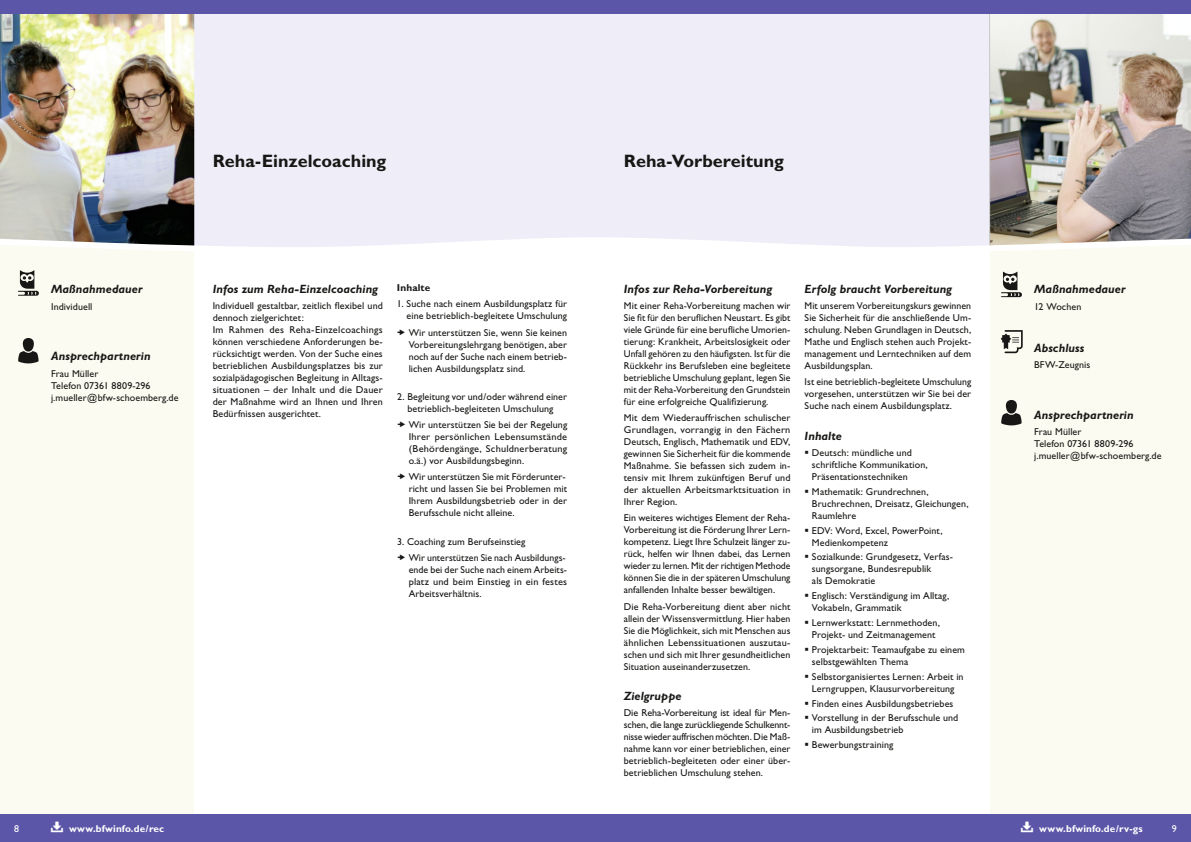
<style>
.page{position:relative;width:1191px;height:842px;background:#fff}
.page>*{position:absolute;margin:0;border:0;box-sizing:border-box;transform-origin:0 0}
.t1{font:700 18px "Gill Sans";color:#181715}
.t2{font:italic 700 12px "Gill Sans";letter-spacing:.005em;color:#181715}
.t3{font:10px/12px "Gill Sans";letter-spacing:.01em;color:#181715}
.t4{font:700 10px "Gill Sans";letter-spacing:.01em;color:#fff}
.t5{font:700 10px "Gill Sans";letter-spacing:.01em;color:#181715}
.t6{font:10px "Gill Sans";color:#fff}
</style>
<div class="page">
<div style="left:0;top:0;width:194px;height:842px;background:#fcfbf1"></div>
<div style="left:990px;top:0;width:201px;height:842px;background:#fcfbf1"></div>
<img style="left:0;top:14px;width:1191px;height:237px">
<svg style="left:18px;top:270px;width:21px;height:26px"></svg>
<svg style="left:18px;top:338px;width:21px;height:25px"></svg>
<svg style="left:1001px;top:271px;width:21px;height:26px"></svg>
<svg style="left:1000px;top:330px;width:23px;height:24px"></svg>
<svg style="left:1001px;top:400px;width:20px;height:25px"></svg>
<div style="left:0;top:0;width:595px;height:14px;background:#5b56a7"></div>
<div style="left:595px;top:0;width:596px;height:14px;background:#5b56a7"></div>
<div style="left:595px;top:814px;width:596px;height:28px;background:#5b56a7"></div>
<div style="left:0;top:814px;width:595px;height:28px;background:#5b56a7"></div>
<h1 class="t1" style="left:213px;top:151px;width:175px">Reha-Einzelcoaching</h1>
<h1 class="t1" style="left:624px;top:151px;width:161px">Reha-Vorbereitung</h1>
<p class="t2" style="left:51px;top:282px;width:93px">Maßnahmedauer</p>
<p class="t3" style="left:51px;top:300px;width:43px">Individuell</p>
<p class="t2" style="left:51px;top:349px;width:101px">Ansprechpartnerin</p>
<p class="t3" style="left:51px;top:367px;width:129px">Frau Müller<br>Telefon 07361 8809-296 j.mueller@bfw-schoemberg.de</p>
<p class="t2" style="left:213px;top:281px;width:167px">Infos zum Reha-Einzelcoaching</p>
<p class="t3" style="left:213px;top:299px;width:172px">Individuell gestaltbar, zeitlich flexibel und dennoch zielgerichtet:<br>Im Rahmen des Reha-Einzelcoachings können verschiedene Anforderungen be&shy;rücksichtigt werden. Von der Suche eines betrieblichen Ausbildungsplatzes bis zur sozialpädagogischen Begleitung in Alltags&shy;situationen – der Inhalt und die Dauer der Maßnahme wird an Ihnen und Ihren Bedürfnissen ausgerichtet.</p>
<p class="t5" style="left:397px;top:282px;width:35px">Inhalte</p>
<p class="t3" style="left:397px;top:298px;width:172px;text-align:right">1. Suche nach einem Ausbildungsplatz für eine betrieblich-begleitete Umschulung</p>
<p class="t3" style="left:409px;top:326px;width:160px;text-align:justify">Wir unterstützen Sie, wenn Sie keinen Vorbereitungslehrgang benötigen, aber noch auf der Suche nach einem betrieb&shy;lichen Ausbildungsplatz sind.</p>
<p class="t3" style="left:397px;top:390px;width:172px;text-align:center">2. Begleitung vor und/oder während einer betrieblich-begleiteten Umschulung</p>
<p class="t3" style="left:409px;top:419px;width:160px;text-align:justify">Wir unterstützen Sie bei der Regelung Ihrer persönlichen Lebensumstände (Behördengänge, Schuldnerberatung o.ä.) vor Ausbildungsbeginn.</p>
<p class="t3" style="left:409px;top:471px;width:160px">Wir unterstützen Sie mit Förderunter&shy;richt und lassen Sie bei Problemen mit Ihrem Ausbildungsbetrieb oder in der Berufsschule nicht alleine.</p>
<p class="t3" style="left:409px;top:533px;width:158px;line-height:16.3px;text-indent:-12px">3. Coaching zum Berufseinstieg<br>Wir unterstützen Sie nach Ausbildungs-</p>
<p class="t3" style="left:409px;top:563px;width:160px;text-align:justify">ende bei der Suche nach einem Arbeits&shy;platz und beim Einstieg in ein festes Arbeitsverhältnis.</p>
<p class="t2" style="left:624px;top:281px;width:150px">Infos zur Reha-Vorbereitung</p>
<p class="t3" style="left:624px;top:299px;width:168px;text-align:justify">Mit einer Reha-Vorbereitung machen wir Sie fit für den beruflichen Neustart. Es gibt viele Gründe für eine berufliche Umorien&shy;tierung: Krankheit, Arbeitslosigkeit oder Unfall gehören zu den häufigsten. Ist für die Rückkehr ins Berufsleben eine begleitete betriebliche Umschulung geplant, legen Sie mit der Reha-Vorbereitung den Grundstein für eine erfolgreiche Qualifizierung.</p>
<p class="t3" style="left:624px;top:412px;width:168px;text-align:justify">Mit dem Wiederauffrischen schulischer Grundlagen, vorrangig in den Fächern Deutsch, Englisch, Mathematik und EDV, gewinnen Sie Sicherheit für die kommende Maßnahme. Sie befassen sich zudem in&shy;tensiv mit Ihrem zukünftigen Beruf und der aktuellen Arbeitsmarktsituation in Ihrer Region.</p>
<p class="t3" style="left:624px;top:512px;width:168px;text-align:justify">Ein weiteres wichtiges Element der Reha-Vorbereitung ist die Förderung Ihrer Lern&shy;kompetenz. Liegt Ihre Schulzeit länger zu&shy;rück, helfen wir Ihnen dabei, das Lernen wieder zu lernen. Mit der richtigen Methode können Sie die in der späteren Umschulung anfallenden Inhalte besser bewältigen.</p>
<p class="t3" style="left:624px;top:600px;width:168px;text-align:justify">Die Reha-Vorbereitung dient aber nicht allein der Wissensvermittlung. Hier haben Sie die Möglichkeit, sich mit Menschen aus ähnlichen Lebenssituationen auszutau&shy;schen und sich mit Ihrer gesundheitlichen Situation auseinanderzusetzen.</p>
<p class="t2" style="left:624px;top:689px;width:59px">Zielgruppe</p>
<p class="t3" style="left:624px;top:707px;width:168px;text-align:justify">Die Reha-Vorbereitung ist ideal für Men&shy;schen, die lange zurückliegende Schulkennt&shy;nisse wieder auffrischen möchten. Die Maß&shy;nahme kann vor einer betrieblichen, einer betrieblich-begleiteten oder einer über&shy;betrieblichen Umschulung stehen.</p>
<p class="t2" style="left:804px;top:281px;width:149px">Erfolg braucht Vorbereitung</p>
<p class="t3" style="left:804px;top:299px;width:168px;text-align:justify">Mit unserem Vorbereitungskurs gewinnen Sie Sicherheit für die anschließende Um&shy;schulung. Neben Grundlagen in Deutsch, Mathe und Englisch stehen auch Projekt&shy;management und Lerntechniken auf dem Ausbildungsplan.</p>
<p class="t3" style="left:804px;top:376px;width:168px;text-align:justify">Ist eine betrieblich-begleitete Umschulung vorgesehen, unterstützen wir Sie bei der Suche nach einem Ausbildungsplatz.</p>
<p class="t2" style="left:804px;top:429px;width:39px">Inhalte</p>
<p class="t3" style="left:812px;top:447px;width:117px">Deutsch: mündliche und schriftliche Kommunikation,<br>Präsentationstechniken</p>
<p class="t3" style="left:812px;top:485px;width:158px">Mathematik: Grundrechnen,<br>Bruchrechnen, Dreisatz, Gleichungen,<br>Raumlehre</p>
<p class="t3" style="left:812px;top:524px;width:132px">EDV: Word, Excel, PowerPoint,<br>Medienkompetenz</p>
<p class="t3" style="left:812px;top:551px;width:142px">Sozialkunde: Grundgesetz, Verfas&shy;sungsorgane, Bundesrepublik<br>als Demokratie</p>
<p class="t3" style="left:812px;top:590px;width:139px">Englisch: Verständigung im Alltag,<br>Vokabeln, Grammatik</p>
<p class="t3" style="left:812px;top:617px;width:129px">Lernwerkstatt: Lernmethoden,<br>Projekt- und Zeitmanagement</p>
<p class="t3" style="left:812px;top:644px;width:154px">Projektarbeit: Teamaufgabe zu einem selbstgewählten Thema</p>
<p class="t3" style="left:812px;top:670px;width:153px">Selbstorganisiertes Lernen: Arbeit in<br>Lerngruppen, Klausurvorbereitung</p>
<p class="t3" style="left:812px;top:696px;width:148px;line-height:14.8px">Finden eines Ausbildungsbetriebes<br>Vorstellung in der Berufsschule und</p>
<p class="t3" style="left:812px;top:723px;width:93px;line-height:14.8px">im Ausbildungsbetrieb<br>Bewerbungstraining</p>
<p class="t2" style="left:1034px;top:282px;width:93px">Maßnahmedauer</p>
<p class="t3" style="left:1034px;top:300px;width:49px">12 Wochen</p>
<p class="t2" style="left:1034px;top:341px;width:52px">Abschluss</p>
<p class="t3" style="left:1034px;top:359px;width:58px">BFW-Zeugnis</p>
<p class="t2" style="left:1034px;top:407px;width:101px">Ansprechpartnerin</p>
<p class="t3" style="left:1034px;top:425px;width:129px">Frau Müller<br>Telefon 07361 8809-296 j.mueller@bfw-schoemberg.de</p>
<p class="t6" style="left:14px;top:822px;width:6px">8</p>
<p class="t4" style="left:51px;top:823px;width:115px">□■●□ www.bfwinfo.de/rec</p>
<p class="t4" style="left:1021px;top:823px;width:123px">□■●□ www.bfwinfo.de/rv-gs</p>
<p class="t4" style="left:1042px;top:822px;width:101px">www.bfw-in-aalen.de</p>
<p class="t6" style="left:1171px;top:822px;width:6px">9</p>
</div>
